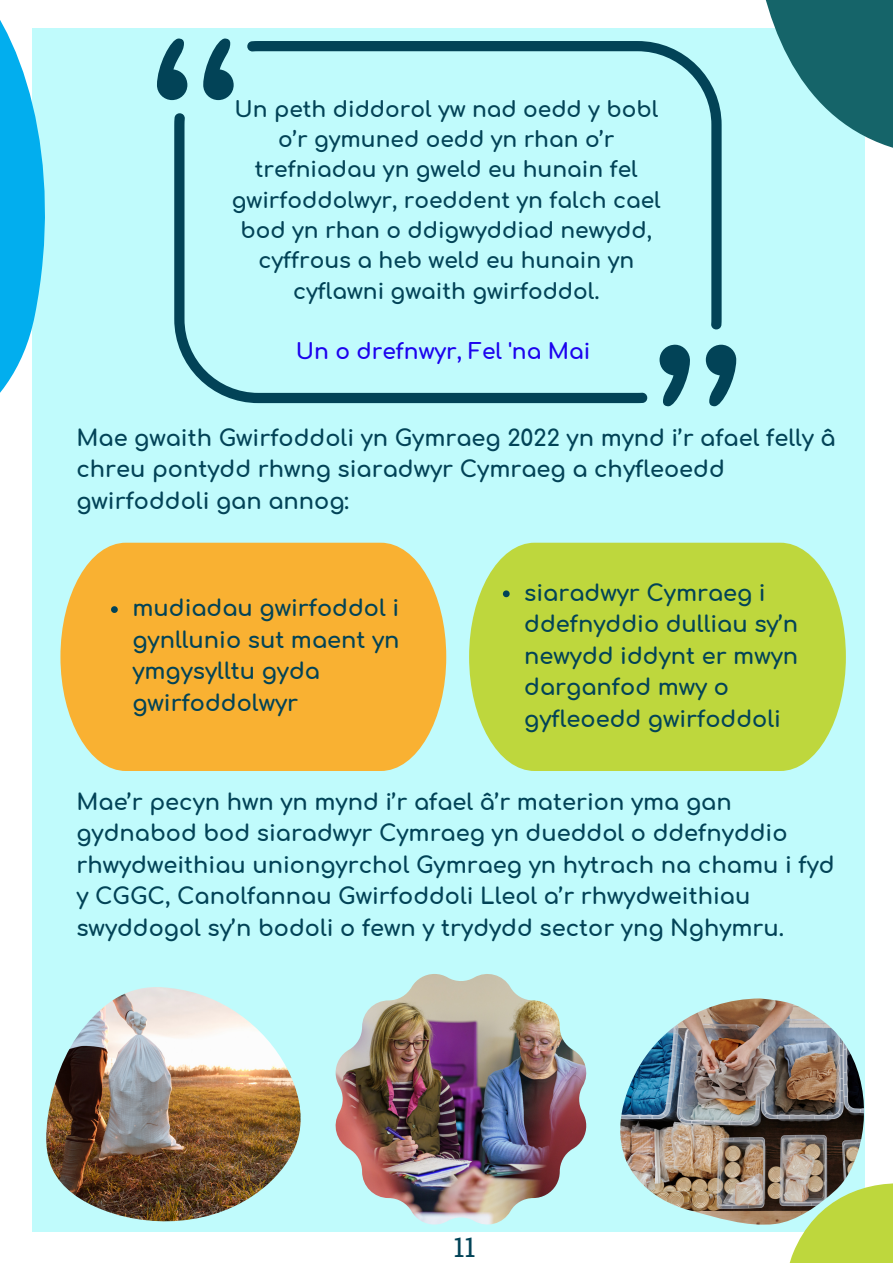
<style>
.page{position:relative;width:893px;height:1264px;background:#fff}
.page>*{position:absolute;margin:0;border:0;box-sizing:border-box;transform-origin:0 0}
.t1{font:27px "Roboto Slab";color:#024357}
.t2{font:700 22.5px/31.5px "Comfortaa";color:#024357}
.t3{font:700 21.75px/30.3px "Comfortaa";color:#024357;text-align:center}
.t4{font:700 21.75px "Comfortaa";color:#1c02ee}
</style>
<div class="page">
<div style="left:32px;top:28px;width:832px;height:1203px;background:#c0fbfc"></div>
<svg style="left:548px;top:1071px;width:344px;height:191px"></svg>
<svg style="left:0;top:20px;width:188px;height:373px"></svg>
<svg style="left:203px;top:39px;width:31px;height:61px"></svg>
<svg style="left:157px;top:39px;width:30px;height:61px"></svg>
<svg style="left:659px;top:344px;width:31px;height:62px"></svg>
<svg style="left:705px;top:345px;width:31px;height:61px"></svg>
<svg style="left:247px;top:41px;width:276px;height:11px;background:#105063"></svg>
<svg style="left:174px;top:113px;width:473px;height:290px"></svg>
<svg style="left:523px;top:0;width:369px;height:332px"></svg>
<img style="left:335px;top:974px;width:251px;height:250px">
<img style="left:46px;top:987px;width:255px;height:234px">
<img style="left:620px;top:998px;width:247px;height:226px">
<svg style="left:469px;top:542px;width:376px;height:229px;background:#bed94b"></svg>
<svg style="left:60px;top:542px;width:386px;height:229px;background:#f4b641"></svg>
<svg style="left:111px;top:606px;width:7px;height:7px"></svg>
<svg style="left:503px;top:590px;width:6px;height:7px"></svg>
<p class="t3" style="left:232px;top:94px;width:430px">Un peth diddorol yw nad oedd y bobl o’r gymuned oedd yn rhan o’r trefniadau yn gweld eu hunain fel gwirfoddolwyr, roeddent yn falch cael bod yn rhan o ddigwyddiad newydd, cyffrous a heb weld eu hunain yn cyflawni gwaith gwirfoddol.</p>
<p class="t4" style="left:296px;top:340px;width:296px">Un o drefnwyr, Fel 'na Mai</p>
<p class="t2" style="left:76px;top:423px;width:760px">Mae gwaith Gwirfoddoli yn Gymraeg 2022 yn mynd i’r afael felly â chreu pontydd rhwng siaradwyr Cymraeg a chyfleoedd gwirfoddoli gan annog:</p>
<p class="t2" style="left:132px;top:593px;width:269px">mudiadau gwirfoddol i gynllunio sut maent yn ymgysylltu gyda gwirfoddolwyr</p>
<p class="t2" style="left:524px;top:577px;width:275px">siaradwyr Cymraeg i ddefnyddio dulliau sy’n newydd iddynt er mwyn darganfod mwy o gyfleoedd gwirfoddoli</p>
<p class="t2" style="left:76px;top:786px;width:759px">Mae’r pecyn hwn yn mynd i’r afael â’r materion yma gan gydnabod bod siaradwyr Cymraeg yn dueddol o ddefnyddio rhwydweithiau uniongyrchol Gymraeg yn hytrach na chamu i fyd y CGGC, Canolfannau Gwirfoddoli Lleol a’r rhwydweithiau swyddogol sy’n bodoli o fewn y trydydd sector yng Nghymru.</p>
<p class="t1" style="left:453px;top:1228px;width:24px">11</p>
</div>
